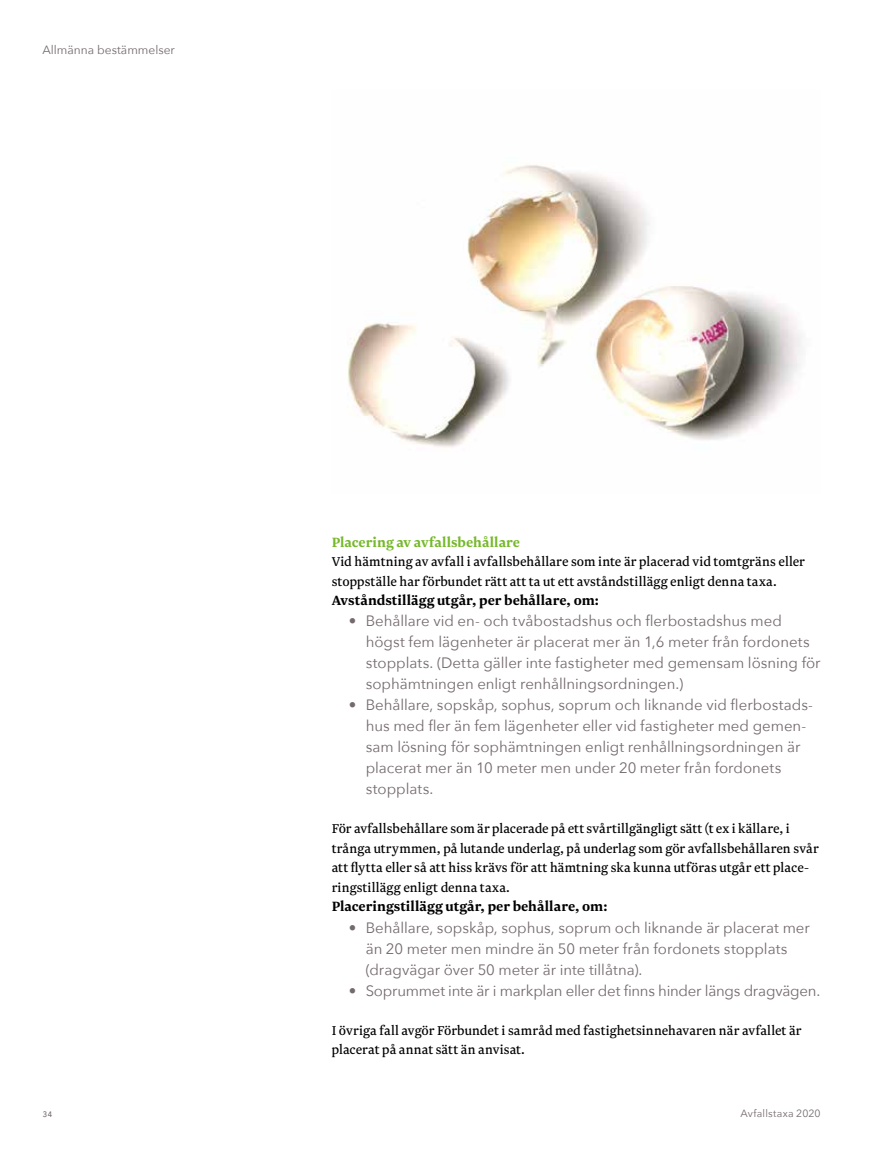
<style>
.page{position:relative;width:893px;height:1149px;background:#fff}
.page>*{position:absolute;margin:0;border:0;box-sizing:border-box;transform-origin:0 0}
.t1{font:700 15.75px "Newzald";letter-spacing:.005em;color:#000}
.t2{font:700 15.75px "Newzald";letter-spacing:.005em;color:#76b82a}
.t3{font:15px/21px "Avenir Next";color:#746a6d}
.t4{font:15px/19.5px "Newzald";letter-spacing:.01em;color:#000}
.t5{font:12px "Avenir Next";color:#746a6d}
.t6{font:10.5px "Avenir Next";letter-spacing:.015em;color:#746a6d}
</style>
<div class="page">
<img style="left:347px;top:165px;width:455px;height:283px">
<p class="t5" style="left:43px;top:39px;width:134px">Allmänna bestämmelser</p>
<p class="t2" style="left:332px;top:531px;width:190px">Placering av avfallsbehållare</p>
<p class="t4" style="left:332px;top:551px;width:475px">Vid hämtning av avfall i avfallsbehållare som inte är placerad vid tomtgräns eller stoppställe har förbundet rätt att ta ut ett avståndstillägg enligt denna taxa.</p>
<p class="t1" style="left:332px;top:590px;width:269px">Avståndstillägg utgår, per behållare, om:</p>
<p class="t3" style="left:366px;top:609px;width:456px;text-indent:-17px">• Behållare vid en- och tvåbostadshus och flerbostadshus med högst fem lägenheter är placerat mer än 1,6 meter från fordonets stopplats. (Detta gäller inte fastigheter med gemensam lösning för sophämtningen enligt renhållningsordningen.)</p>
<p class="t3" style="left:366px;top:693px;width:449px;text-indent:-17px">• Behållare, sopskåp, sophus, soprum och liknande vid flerbostads&shy;hus med fler än fem lägenheter eller vid fastigheter med gemen&shy;sam lösning för sophämtningen enligt renhållningsordningen är placerat mer än 10 meter men under 20 meter från fordonets stopplats.</p>
<p class="t4" style="left:332px;top:818px;width:489px">För avfallsbehållare som är placerade på ett svårtillgängligt sätt (t ex i källare, i trånga utrymmen, på lutande underlag, på underlag som gör avfallsbehållaren svår att flytta eller så att hiss krävs för att hämtning ska kunna utföras utgår ett place&shy;ringstillägg enligt denna taxa.</p>
<p class="t1" style="left:332px;top:896px;width:277px">Placeringstillägg utgår, per behållare, om:</p>
<p class="t3" style="left:366px;top:915px;width:446px;text-indent:-17px">• Behållare, sopskåp, sophus, soprum och liknande är placerat mer än 20 meter men mindre än 50 meter från fordonets stopplats (dragvägar över 50 meter är inte tillåtna).</p>
<p class="t3" style="left:349px;top:978px;width:473px">• Soprummet inte är i markplan eller det finns hinder längs dragvägen.</p>
<p class="t4" style="left:332px;top:1019px;width:471px">I övriga fall avgör Förbundet i samråd med fastighetsinnehavaren när avfallet är placerat på annat sätt än anvisat.</p>
<p class="t6" style="left:43px;top:1103px;width:12px">34</p>
<p class="t6" style="left:740px;top:1103px;width:82px">Avfallstaxa 2020</p>
</div>
